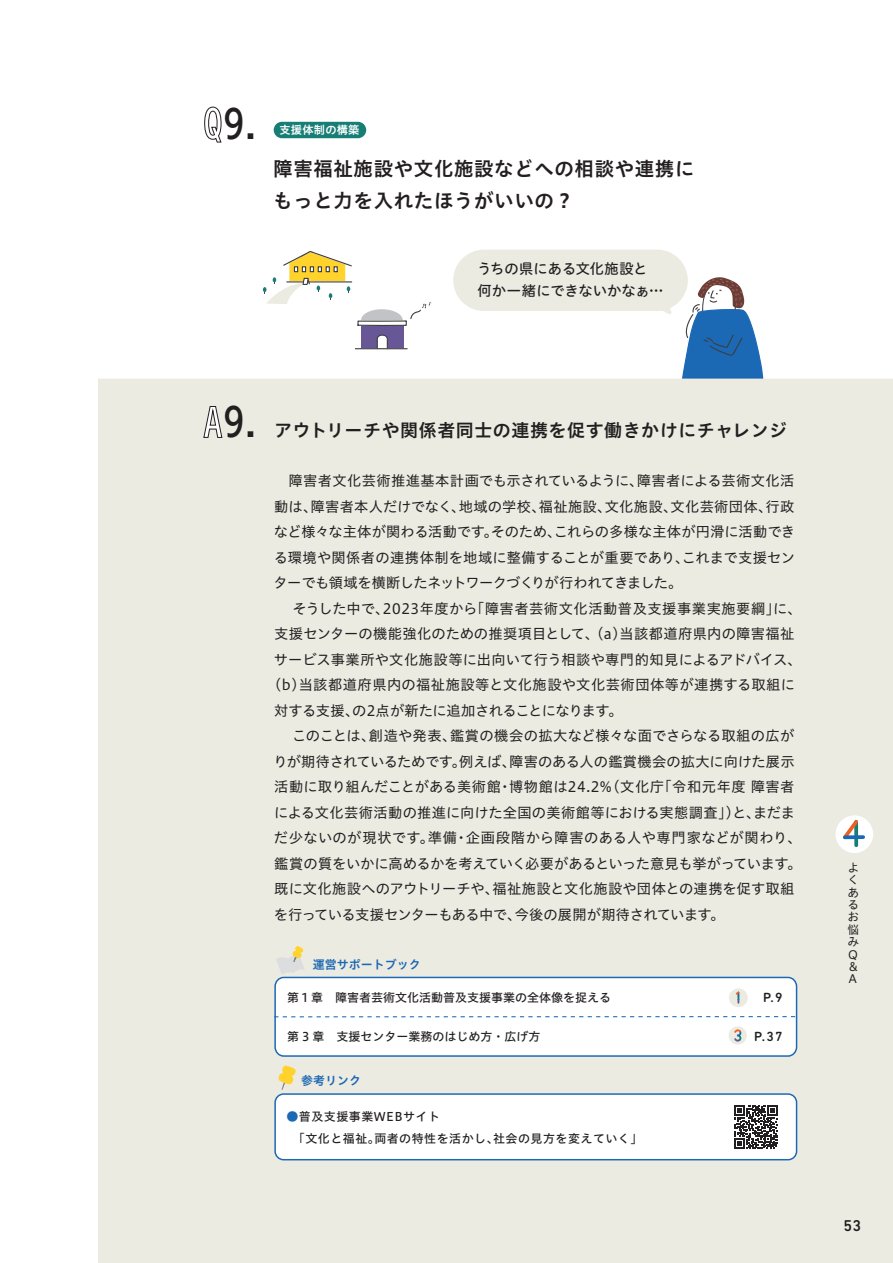
<style>
.page{position:relative;width:893px;height:1263px;background:#fff}
.page>*{position:absolute;margin:0;border:0;box-sizing:border-box;transform-origin:0 0}
.t1{font:500 39px "UD Shin Go C Ofiz Pr 6";color:#231f20}
.t2{font:19.5px/31.5px "Hiragino UD Sans Std N W6";letter-spacing:.03em;color:#231f20}
.t3{font:18px "Hiragino UD Sans Std N W6";letter-spacing:.03em;color:#231f20}
.t4{font:500 15.9px "DIN Next Rounded LT Pro";color:#231f20}
.t5{font:14.25px/25.5px "Hiragino UD Sans Std W4";letter-spacing:.01em;color:#231f20}
.t6{font:14.25px/22.5px "Hiragino UD Sans R Std N W5";color:#231f20}
.t7{font:500 13.5px "DIN Next Rounded LT Pro";color:#231f20}
.t8{font:12px "Hiragino UD Sans Std W5";color:#231f20}
.t9{font:12px/22.5px "Hiragino UD Sans Std W5";letter-spacing:.04em;color:#231f20}
.t10{font:12px "Hiragino UD Sans Std W6";color:#1b68b4}
.t11{font:11.7px/12.5px "Hiragino UD Sans Std W4";color:#231f20}
.t12{font:11.25px "Hiragino UD Sans Std N W6";letter-spacing:.02em;color:#fff}
.s1{font-family:"UD Shin Go C Ofiz Pr 6";font-weight:500;font-size:39px;color:#fff}
.s2{font-family:"UD Shin Go C Ofiz Pr 6";font-weight:500;font-size:39px}
.s3{color:#1b68b4}
</style>
<div class="page">
<svg style="left:679px;top:277px;width:86px;height:102px"></svg>
<div style="left:453px;top:250px;width:235px;height:61px;background:#ecebe2;border-radius:31px"></div>
<svg style="left:204px;top:106px;width:18px;height:37px"></svg>
<div style="left:361px;top:326px;width:43px;height:22px;background:#675797"></div>
<svg style="left:355px;top:334px;width:53px;height:15px"></svg>
<svg style="left:263px;top:251px;width:168px;height:75px"></svg>
<svg style="left:663px;top:307px;width:9px;height:7px"></svg>
<div style="left:98px;top:379px;width:795px;height:884px;background:#ecebe2"></div>
<svg style="left:203px;top:406px;width:20px;height:32px"></svg>
<div style="left:274px;top:122px;width:92px;height:16px;background:#177e76;border-radius:8px"></div>
<div style="left:275px;top:1094px;width:521px;height:66px;background:#fff;border-radius:9px"></div>
<div style="left:274px;top:1093px;width:523px;height:67px;border:1px solid #1b68b4;border-radius:9px"></div>
<svg style="left:735px;top:1105px;width:43px;height:43px"></svg>
<svg style="left:278px;top:1065px;width:18px;height:26px"></svg>
<div style="left:275px;top:977px;width:521px;height:79px;background:#fff;border-radius:9px"></div>
<div style="left:274px;top:977px;width:523px;height:80px;border:1px solid #1b68b4;border-radius:9px"></div>
<svg style="left:276px;top:946px;width:29px;height:29px"></svg>
<div style="left:729px;top:1026px;width:18px;height:19px;background:#ecebe2;border-radius:50%"></div>
<svg style="left:734px;top:1029px;width:8px;height:13px"></svg>
<div style="left:729px;top:988px;width:19px;height:19px;background:#ecebe2;border-radius:50%"></div>
<svg style="left:735px;top:991px;width:5px;height:12px"></svg>
<svg style="left:274px;top:1016px;width:521px;height:1px"></svg>
<div style="left:836px;top:815px;width:37px;height:38px;background:#fff;border-radius:50%"></div>
<svg style="left:854px;top:842px;width:4px;height:3px"></svg>
<svg style="left:840px;top:817px;width:19px;height:25px"></svg>
<svg style="left:845px;top:835px;width:18px;height:4px"></svg>
<h1 class="t1" style="left:224px;top:93px;width:33px">9.</h1>
<p class="t12" style="left:279px;top:121px;width:82px">支援体制の構築</p>
<h2 class="t2" style="left:273px;top:152px;width:423px">障害福祉施設や文化施設などへの相談や連携にもっと力を入れたほうがいいの？</h2>
<p class="t6" style="left:477px;top:256px;width:188px">うちの県にある文化施設と何か一緒にできないかなぁ…</p>
<p class="t3" style="left:203px;top:417px;width:586px"><span class="s1">A</span><span class="s2">9.</span> アウトリーチや関係者同士の連携を促す働きかけにチャレンジ</p>
<p class="t5" style="left:274px;top:467px;width:523px;text-align:justify;text-indent:15px">障害者文化芸術推進基本計画でも示されているように、障害者による芸術文化活動は、障害者本人だけでなく、地域の学校、福祉施設、文化施設、文化芸術団体、行政など様々な主体が関わる活動です。そのため、これらの多様な主体が円滑に活動できる環境や関係者の連携体制を地域に整備することが重要であり、これまで支援センターでも領域を横断したネットワークづくりが行われてきました。</p>
<p class="t5" style="left:274px;top:595px;width:529px;text-indent:19px">そうした中で、2023年度から「障害者芸術文化活動普及支援事業実施要綱」に、支援センターの機能強化のための推奨項目として、(a)当該都道府県内の障害福祉サービス事業所や文化施設等に出向いて行う相談や専門的知見によるアドバイス、(b)当該都道府県内の福祉施設等と文化施設や文化芸術団体等が連携する取組に対する支援、の2点が新たに追加されることになります。</p>
<p class="t5" style="left:273px;top:722px;width:530px;text-indent:19px">このことは、創造や発表、鑑賞の機会の拡大など様々な面でさらなる取組の広がりが期待されているためです。例えば、障害のある人の鑑賞機会の拡大に向けた展示活動に取り組んだことがある美術館・博物館は24.2%（文化庁「令和元年度 障害者による文化芸術活動の推進に向けた全国の美術館等における実態調査」）と、まだまだ少ないのが現状です。準備・企画段階から障害のある人や専門家などが関わり、鑑賞の質をいかに高めるかを考えていく必要があるといった意見も挙がっています。既に文化施設へのアウトリーチや、福祉施設と文化施設や団体との連携を促す取組を行っている支援センターもある中で、今後の展開が期待されています。</p>
<p class="t10" style="left:313px;top:955px;width:109px">運営サポートブック</p>
<p class="t8" style="left:287px;top:988px;width:325px">第１章　障害者芸術文化活動普及支援事業の全体像を捉える</p>
<p class="t8" style="left:287px;top:1027px;width:255px">第 3 章　支援センター業務のはじめ方・広げ方</p>
<p class="t10" style="left:301px;top:1071px;width:61px">参考リンク</p>
<p class="t9" style="left:286px;top:1104px;width:357px"><span class="s3">●</span>普及支援事業WEBサイト<br>　「文化と福祉。両者の特性を活かし、社会の見方を変えていく」</p>
<p class="t7" style="left:763px;top:989px;width:21px">P.9</p>
<p class="t7" style="left:754px;top:1028px;width:30px">P.37</p>
<p class="t11" style="left:847px;top:860px;width:13px">よくあるお悩み<br>Q＆<br>A</p>
<p class="t4" style="left:844px;top:1216px;width:19px">53</p>
</div>
